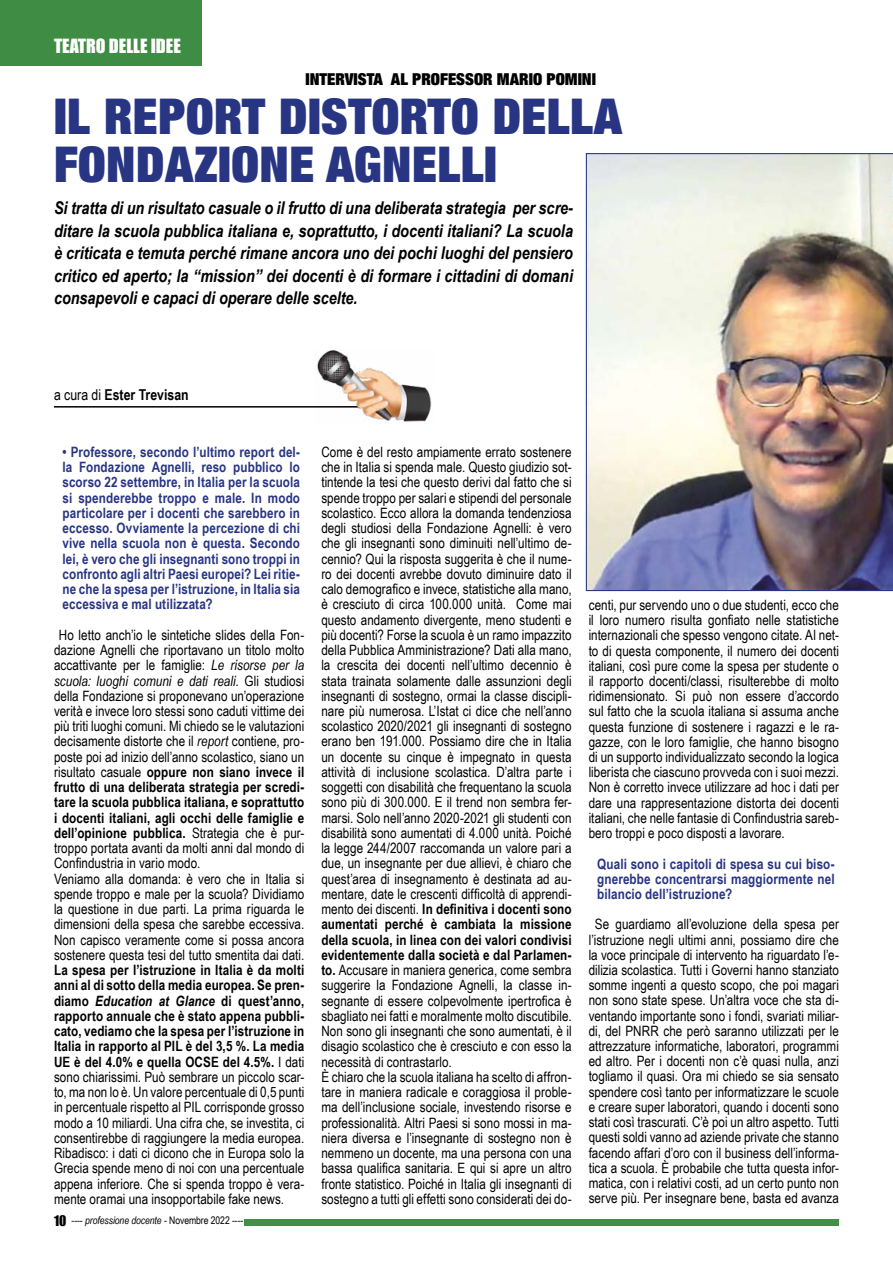
<style>
.page{position:relative;width:893px;height:1263px;background:#fff}
.page>*{position:absolute;margin:0;border:0;box-sizing:border-box;transform-origin:0 0}
.t1{font:900 condensed 49.5px "Helvetica Neue LT Std";letter-spacing:.01em;color:#283583}
.t2{font:18px "Impact";color:#fff}
.t3{font:italic 700 17.55px/22.5px "Arial Narrow";color:#000;text-align:justify}
.t4{font:900 expanded 16.5px "Helvetica Neue";color:#000}
.t5{font:700 15px "Arial Narrow";color:#000}
.t6{font:14.25px/15.3px "Arial Narrow";letter-spacing:.005em;color:#000;text-align:justify}
.t7{font:700 14.25px/15.3px "Arial Narrow";letter-spacing:.01em;color:#283583;text-align:justify}
.t8{font:10.5px "Arial Narrow";letter-spacing:-.005em;color:#000}
.s1{font-weight:400}
.s2{font-style:italic}
.s3{font-weight:700}
.s4{font-weight:700;font-style:italic}
.s5{font-family:"Impact";font-size:13.5px}
</style>
<div class="page">
<div style="left:244px;top:1219px;width:595px;height:6px;background:#3f8c44"></div>
<div style="left:0;top:0;width:201px;height:65px;background:#3f8c44"></div>
<hr style="left:54px;top:406px;width:337px;height:2px;background:#000">
<img style="left:315px;top:350px;width:117px;height:72px">
<img style="left:586px;top:153px;width:307px;height:438px">
<p class="t2" style="left:54px;top:32px;width:128px">TEATRO DELLE IDEE</p>
<p class="t4" style="left:305px;top:69px;width:292px">INTERVISTA AL PROFESSOR MARIO POMINI</p>
<p class="t1" style="left:54px;top:85px;width:570px">IL REPORT DISTORTO DELLA</p>
<p class="t1" style="left:54px;top:133px;width:444px">FONDAZIONE AGNELLI</p>
<p class="t3" style="left:54px;top:196px;width:521px">Si tratta di un risultato casuale o il frutto di una deliberata strategia per scre&shy;ditare la scuola pubblica italiana e, soprattutto, i docenti italiani? La scuola è criticata e temuta perché rimane ancora uno dei pochi luoghi del pensiero critico ed aperto; la “mission” dei docenti è di formare i cittadini di domani consapevoli e capaci di operare delle scelte.</p>
<p class="t5" style="left:54px;top:384px;width:136px"><span class="s1">a cura di</span> Ester Trevisan</p>
<p class="t7" style="left:63px;top:443px;width:239px">• Professore, secondo l’ultimo report del&shy;la Fondazione Agnelli, reso pubblico lo scorso 22 settembre, in Italia per la scuola si spenderebbe troppo e male. In modo particolare per i docenti che sarebbero in eccesso. Ovviamente la percezione di chi vive nella scuola non è questa. Secondo lei, è vero che gli insegnanti sono troppi in confronto agli altri Paesi europei? Lei ritie&shy;ne che la spesa per l’istruzione, in Italia sia eccessiva e mal utilizzata?</p>
<p class="t6" style="left:54px;top:627px;width:252px;text-indent:5px">Ho letto anch’io le sintetiche slides della Fon&shy;dazione Agnelli che riportavano un titolo molto accattivante per le famiglie: <span class="s2">Le risorse per la scuola: luoghi comuni e dati reali.</span> Gli studiosi della Fondazione si proponevano un’operazione verità e invece loro stessi sono caduti vittime dei più triti luoghi comuni. Mi chiedo se le valutazioni decisamente distorte che il <span class="s2">report</span> contiene, pro&shy;poste poi ad inizio dell’anno scolastico, siano un risultato casuale <span class="s3">oppure non siano invece il frutto di una deliberata strategia per scredi&shy;tare la scuola pubblica italiana, e soprattutto i docenti italiani, agli occhi delle famiglie e dell’opinione pubblica.</span> Strategia che è pur&shy;troppo portata avanti da molti anni dal mondo di Confindustria in vario modo.</p>
<p class="t6" style="left:54px;top:870px;width:252px">Veniamo alla domanda: è vero che in Italia si spende troppo e male per la scuola? Dividiamo la questione in due parti. La prima riguarda le dimensioni della spesa che sarebbe eccessiva.<br>Non capisco veramente come si possa ancora sostenere questa tesi del tutto smentita dai dati.<br><span class="s3">La spesa per l’istruzione in Italia è da molti anni al di sotto della media europea. Se pren&shy;diamo</span> <span class="s4">Education at Glance</span> <span class="s3">di quest’anno, rapporto annuale che è stato appena pubbli&shy;cato, vediamo che la spesa per l’istruzione in Italia in rapporto al PIL è del 3,5 %. La media UE è del 4.0% e quella OCSE del 4.5%.</span> I dati sono chiarissimi. Può sembrare un piccolo scar&shy;to, ma non lo è. Un valore percentuale di 0,5 punti in percentuale rispetto al PIL corrisponde grosso modo a 10 miliardi. Una cifra che, se investita, ci consentirebbe di raggiungere la media europea.<br>Ribadisco: i dati ci dicono che in Europa solo la Grecia spende meno di noi con una percentuale appena inferiore. Che si spenda troppo è vera&shy;mente oramai una insopportabile fake news.</p>
<p class="t8" style="left:54px;top:1213px;width:191px"><span class="s5">10</span> ---- <span class="s2">professione docente</span> - Novembre 2022 ----</p>
<p class="t6" style="left:321px;top:444px;width:252px">Come è del resto ampiamente errato sostenere che in Italia si spenda male. Questo giudizio sot&shy;tintende la tesi che questo derivi dal fatto che si spende troppo per salari e stipendi del personale scolastico. Ecco allora la domanda tendenziosa degli studiosi della Fondazione Agnelli: è vero che gli insegnanti sono diminuiti nell’ultimo de&shy;cennio? Qui la risposta suggerita è che il nume&shy;ro dei docenti avrebbe dovuto diminuire dato il calo demografico e invece, statistiche alla mano, è cresciuto di circa 100.000 unità. Come mai questo andamento divergente, meno studenti e più docenti? Forse la scuola è un ramo impazzito della Pubblica Amministrazione? Dati alla mano, la crescita dei docenti nell’ultimo decennio è stata trainata solamente dalle assunzioni degli insegnanti di sostegno, ormai la classe discipli&shy;nare più numerosa. L’Istat ci dice che nell’anno scolastico 2020/2021 gli insegnanti di sostegno erano ben 191.000. Possiamo dire che in Italia un docente su cinque è impegnato in questa attività di inclusione scolastica. D’altra parte i soggetti con disabilità che frequentano la scuola sono più di 300.000. E il trend non sembra fer&shy;marsi. Solo nell’anno 2020-2021 gli studenti con disabilità sono aumentati di 4.000 unità. Poiché la legge 244/2007 raccomanda un valore pari a due, un insegnante per due allievi, è chiaro che quest’area di insegnamento è destinata ad au&shy;mentare, date le crescenti difficoltà di apprendi&shy;mento dei discenti. <span class="s3">In definitiva i docenti sono aumentati perché è cambiata la missione della scuola, in linea con dei valori condivisi evidentemente dalla società e dal Parlamen&shy;to.</span> Accusare in maniera generica, come sembra suggerire la Fondazione Agnelli, la classe in&shy;segnante di essere colpevolmente ipertrofica è sbagliato nei fatti e moralmente molto discutibile.<br>Non sono gli insegnanti che sono aumentati, è il disagio scolastico che è cresciuto e con esso la necessità di contrastarlo.</p>
<p class="t6" style="left:321px;top:1068px;width:252px">È chiaro che la scuola italiana ha scelto di affron&shy;tare in maniera radicale e coraggiosa il proble&shy;ma dell’inclusione sociale, investendo risorse e professionalità. Altri Paesi si sono mossi in ma&shy;niera diversa e l’insegnante di sostegno non è nemmeno un docente, ma una persona con una bassa qualifica sanitaria. E qui si apre un altro fronte statistico. Poiché in Italia gli insegnanti di sostegno a tutti gli effetti sono considerati dei do-</p>
<p class="t6" style="left:589px;top:597px;width:252px">centi, pur servendo uno o due studenti, ecco che il loro numero risulta gonfiato nelle statistiche internazionali che spesso vengono citate. Al net&shy;to di questa componente, il numero dei docenti italiani, così pure come la spesa per studente o il rapporto docenti/classi, risulterebbe di molto ridimensionato. Si può non essere d’accordo sul fatto che la scuola italiana si assuma anche questa funzione di sostenere i ragazzi e le ra&shy;gazze, con le loro famiglie, che hanno bisogno di un supporto individualizzato secondo la logica liberista che ciascuno provveda con i suoi mezzi.<br>Non è corretto invece utilizzare ad hoc i dati per dare una rappresentazione distorta dei docenti italiani, che nelle fantasie di Confindustria sareb&shy;bero troppi e poco disposti a lavorare.</p>
<p class="t7" style="left:597px;top:855px;width:239px">Quali sono i capitoli di spesa su cui biso&shy;gnerebbe concentrarsi maggiormente nel bilancio dell’istruzione?</p>
<p class="t6" style="left:589px;top:916px;width:252px;text-align:center">Se guardiamo all’evoluzione della spesa per l’istruzione negli ultimi anni, possiamo dire che la voce principale di intervento ha riguardato l’e&shy;dilizia scolastica. Tutti i Governi hanno stanziato somme ingenti a questo scopo, che poi magari non sono state spese. Un’altra voce che sta di&shy;ventando importante sono i fondi, svariati miliar&shy;di, del PNRR che però saranno utilizzati per le attrezzature informatiche, laboratori, programmi ed altro. Per i docenti non c’è quasi nulla, anzi togliamo il quasi. Ora mi chiedo se sia sensato spendere così tanto per informatizzare le scuole e creare super laboratori, quando i docenti sono stati così trascurati. C’è poi un altro aspetto. Tutti questi soldi vanno ad aziende private che stanno facendo affari d’oro con il business dell’informa&shy;tica a scuola. È probabile che tutta questa infor&shy;matica, con i relativi costi, ad un certo punto non serve più. Per insegnare bene, basta ed avanza</p>
</div>
